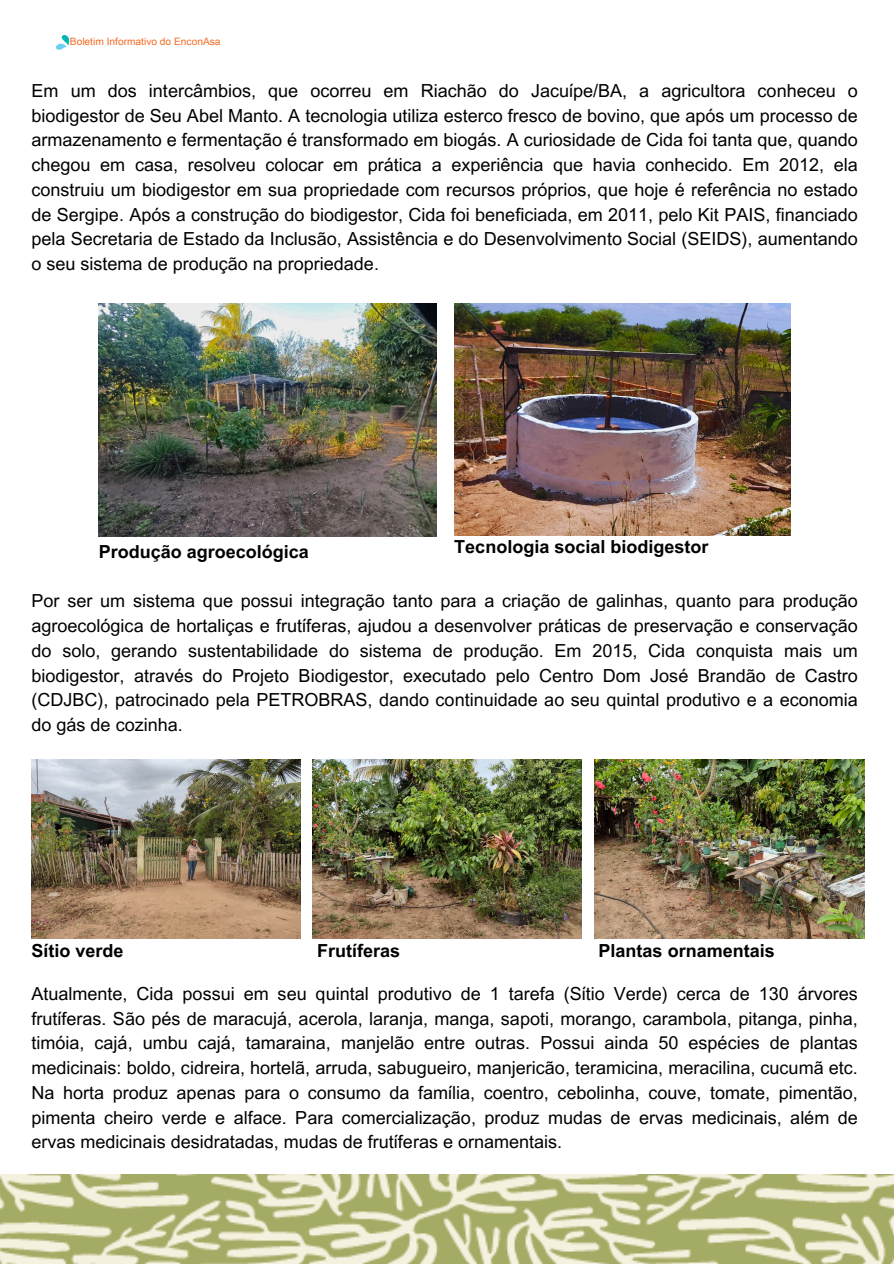
<style>
.page{position:relative;width:894px;height:1264px;background:#fff}
.page>*{position:absolute;margin:0;border:0;box-sizing:border-box;transform-origin:0 0}
.t1{font:18px/24.8px "Arial MT Pro";color:#000;text-align:justify}
.t2{font:700 18px "Arial MT Pro";color:#000}
.t3{font:10.2px "Arial Unicode MS";color:#f36b24}
</style>
<div class="page">
<img style="left:55px;top:34px;width:15px;height:16px">
<img style="left:0;top:1174px;width:893px;height:89px">
<img style="left:99px;top:303px;width:337px;height:233px">
<img style="left:32px;top:759px;width:269px;height:179px">
<img style="left:312px;top:759px;width:269px;height:179px">
<img style="left:594px;top:759px;width:270px;height:179px">
<img style="left:454px;top:304px;width:336px;height:232px">
<p class="t3" style="left:70px;top:34px;width:152px">Boletim Informativo do EnconAsa</p>
<h1 class="t1" style="left:32px;top:80px;width:827px">Em um dos intercâmbios, que ocorreu em Riachão do Jacuípe/BA, a agricultora conheceu o biodigestor de Seu Abel Manto. A tecnologia utiliza esterco fresco de bovino, que após um processo de armazenamento e fermentação é transformado em biogás. A curiosidade de Cida foi tanta que, quando chegou em casa, resolveu colocar em prática a experiência que havia conhecido. Em 2012, ela construiu um biodigestor em sua propriedade com recursos próprios, que hoje é referência no estado de Sergipe. Após a construção do biodigestor, Cida foi beneficiada, em 2011, pelo Kit PAIS, financiado pela Secretaria de Estado da Inclusão, Assistência e do Desenvolvimento Social (SEIDS), aumentando o seu sistema de produção na propriedade.</h1>
<h2 class="t2" style="left:99px;top:544px;width:212px">Produção agroecológica</h2>
<p class="t2" style="left:454px;top:540px;width:256px">Tecnologia social biodigestor</p>
<h1 class="t1" style="left:32px;top:591px;width:827px">Por ser um sistema que possui integração tanto para a criação de galinhas, quanto para produção agroecológica de hortaliças e frutíferas, ajudou a desenvolver práticas de preservação e conservação do solo, gerando sustentabilidade do sistema de produção. Em 2015, Cida conquista mais um biodigestor, através do Projeto Biodigestor, executado pelo Centro Dom José Brandão de Castro (CDJBC), patrocinado pela PETROBRAS, dando continuidade ao seu quintal produtivo e a economia do gás de cozinha.</h1>
<p class="t2" style="left:32px;top:943px;width:94px">Sítio verde</p>
<p class="t2" style="left:317px;top:944px;width:85px">Frutíferas</p>
<h1 class="t2" style="left:598px;top:944px;width:178px">Plantas ornamentais</h1>
<h2 class="t1" style="left:32px;top:983px;width:827px">Atualmente, Cida possui em seu quintal produtivo de 1 tarefa (Sítio Verde) cerca de 130 árvores frutíferas. São pés de maracujá, acerola, laranja, manga, sapoti, morango, carambola, pitanga, pinha, timóia, cajá, umbu cajá, tamaraina, manjelão entre outras. Possui ainda 50 espécies de plantas medicinais: boldo, cidreira, hortelã, arruda, sabugueiro, manjericão, teramicina, meracilina, cucumã etc.<br>Na horta produz apenas para o consumo da família, coentro, cebolinha, couve, tomate, pimentão, pimenta cheiro verde e alface. Para comercialização, produz mudas de ervas medicinais, além de ervas medicinais desidratadas, mudas de frutíferas e ornamentais.</h2>
</div>
